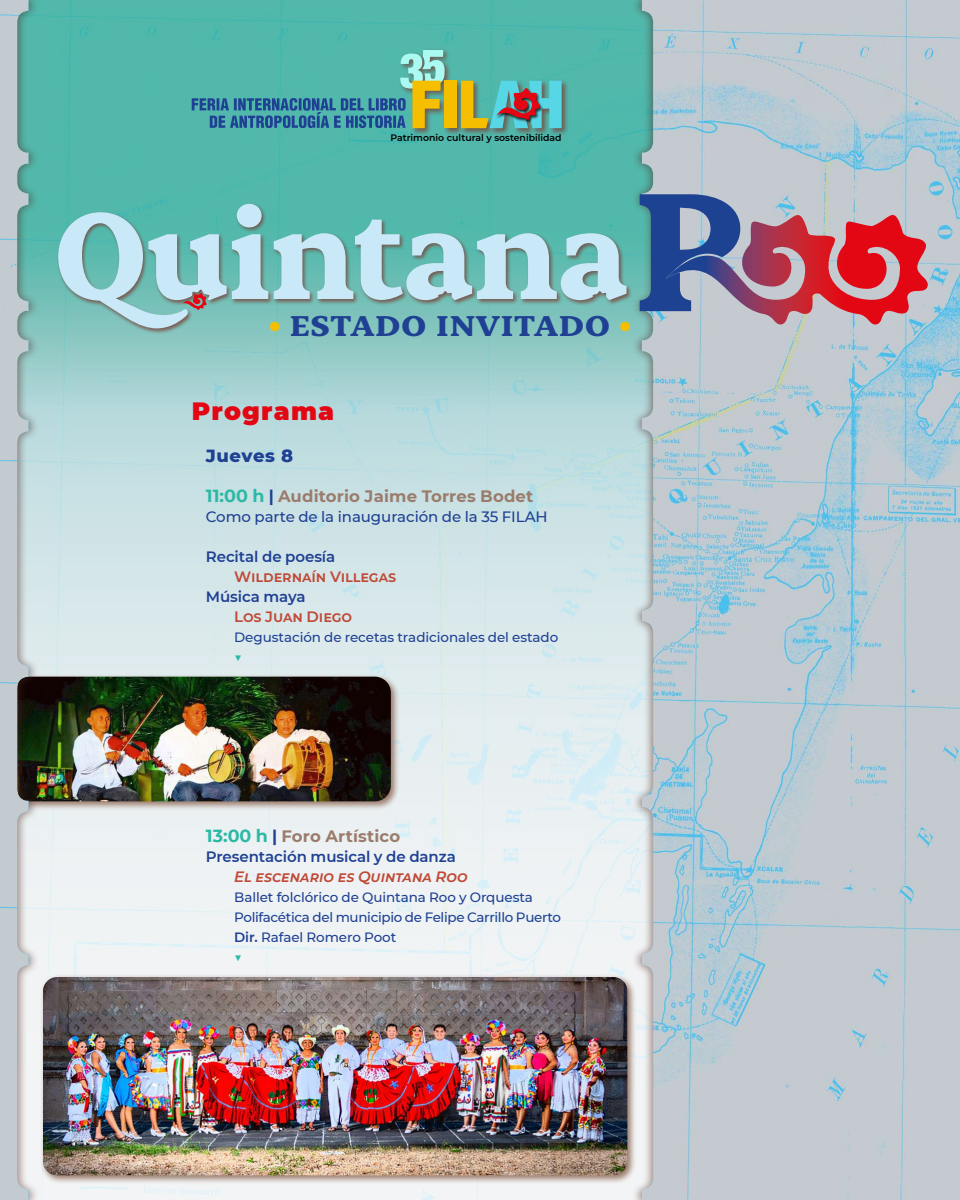
<style>
.page{position:relative;width:960px;height:1200px;background:#fff}
.page>*{position:absolute;margin:0;border:0;box-sizing:border-box;transform-origin:0 0}
.t1{font:700 32.9px "Erode";letter-spacing:.015em;color:#1f4093;scale:1.15 1}
.t2{font:900 25px "Montserrat";letter-spacing:.05em;color:#e30613}
.t3{font:800 18px "Montserrat";letter-spacing:.035em;color:#1f4093}
.t4{font:700 16.5px "Montserrat";letter-spacing:.01em;color:#9b7c6c}
.t5{font:600 15px "Montserrat";letter-spacing:-.005em;color:#1f4093}
.t6{font:500 15px "Montserrat";letter-spacing:-.005em;color:#1f4093}
.t7{font:600 15px "Montserrat";letter-spacing:-.005em;color:#c04836}
.t8{font:italic 600 15px "Montserrat";letter-spacing:-.005em;color:#c04836}
.t9{font:500 13.5px/20px "Montserrat";letter-spacing:-.005em;color:#1f4093}
.t10{font:500 13.5px "Montserrat";color:#2bb9a5}
.t11{font:600 9.3px "Montserrat";color:#000}
.s1{font-size:34.9px;color:#f5bf00}
.s2{font-size:17.5px;color:#2bb9a5}
.s3{color:#1f4093}
.s4{font-weight:600}
.s5{color:#2bb9a5}
</style>
<div class="page">
<img style="left:39px;top:0;width:592px;height:1200px">
<svg style="left:39px;top:674px;width:361px;height:137px"></svg>
<img style="left:39px;top:677px;width:352px;height:124px">
<svg style="left:40px;top:974px;width:591px;height:210px"></svg>
<img style="left:43px;top:977px;width:584px;height:198px">
<div style="left:0;top:0;width:39px;height:1200px;background:#51291f;opacity:.5"></div>
<img style="left:0;top:0;width:28px;height:1200px">
<div style="left:631px;top:0;width:329px;height:1200px;background:#51291f;opacity:.5"></div>
<img style="left:642px;top:0;width:318px;height:1200px">
<div style="left:398px;top:47px;width:171px;height:88px;background:#783d34;opacity:.75"></div>
<div style="left:444px;top:81px;width:13px;height:47px;background:#f5bf00"></div>
<svg style="left:461px;top:81px;width:101px;height:47px"></svg>
<svg style="left:192px;top:50px;width:253px;height:78px"></svg>
<div style="left:56px;top:202px;width:576px;height:132px;background:#783d34;opacity:.75"></div>
<svg style="left:58px;top:204px;width:568px;height:124px"></svg>
<svg style="left:640px;top:194px;width:289px;height:132px"></svg>
<svg style="left:183px;top:292px;width:25px;height:19px"></svg>
<p class="t11" style="left:391px;top:131px;width:173px">Patrimonio cultural y sostenibilidad</p>
<h1 class="t1" style="left:268px;top:305px;width:318px"><span class="s1">•</span> ESTADO INVITADO <span class="s1">•</span></h1>
<h2 class="t2" style="left:192px;top:392px;width:144px">Programa</h2>
<h3 class="t3" style="left:206px;top:442px;width:89px">Jueves 8</h3>
<p class="t4" style="left:206px;top:484px;width:329px"><span class="s2">11:00 h</span> <span class="s3">|</span> Auditorio Jaime Torres Bodet</p>
<p class="t6" style="left:206px;top:506px;width:343px">Como parte de la inauguración de la 35 FILAH</p>
<p class="t5" style="left:206px;top:546px;width:131px">Recital de poesía</p>
<p class="t7" style="left:234px;top:566px;width:164px">Wildernaín Villegas</p>
<p class="t5" style="left:206px;top:586px;width:101px">Música maya</p>
<p class="t7" style="left:234px;top:606px;width:120px">Los Juan Diego</p>
<p class="t9" style="left:234px;top:627px;width:326px">Degustación de recetas tradicionales del estado</p>
<p class="t10" style="left:234px;top:648px;width:10px">▼</p>
<p class="t4" style="left:206px;top:824px;width:196px"><span class="s2">13:00 h</span> <span class="s3">|</span> Foro Artístico</p>
<p class="t5" style="left:206px;top:846px;width:251px">Presentación musical y de danza</p>
<p class="t8" style="left:234px;top:866px;width:235px">El escenario es Quintana Roo</p>
<p class="t9" style="left:234px;top:887px;width:328px">Ballet folclórico de Quintana Roo y Orquesta<br>Polifacética del municipio de Felipe Carrillo Puerto<br><span class="s4">Dir.</span> Rafael Romero Poot<br><span class="s5">▼</span></p>
</div>
